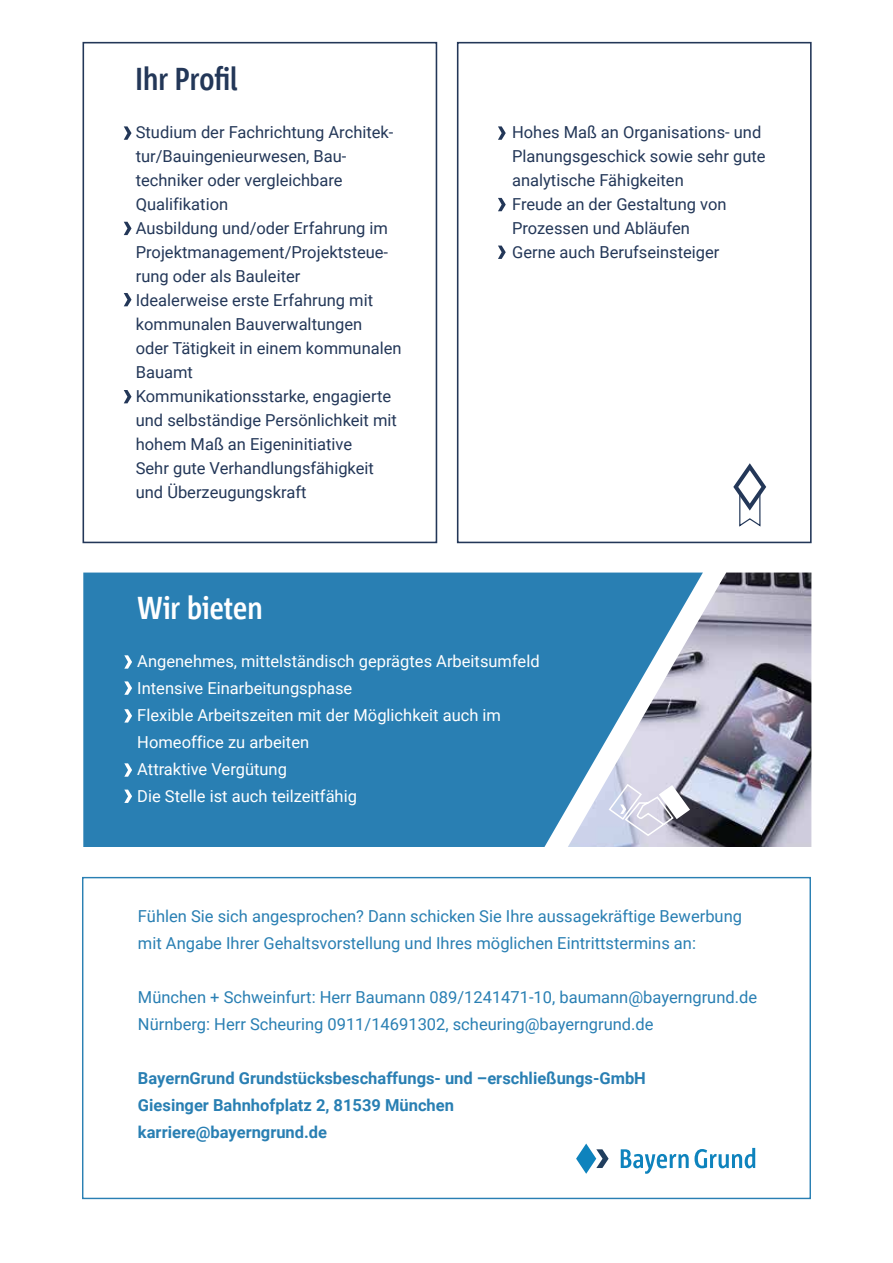
<style>
.page{position:relative;width:893px;height:1263px;background:#fff}
.page>*{position:absolute;margin:0;border:0;box-sizing:border-box;transform-origin:0 0}
.t1{font:31.5px "Bayern LB Corpid Headline";color:#233758}
.t2{font:31.5px "Bayern LB Corpid Headline";color:#fff}
.t3{font:16.5px/24px "Roboto";color:#233758}
.t4{font:16.5px/27px "Roboto";color:#297fb3}
.t5{font:16.5px/27px "Roboto";color:#fff}
.t6{font:700 16.5px/27px "Roboto";color:#297fb3}
</style>
<div class="page">
<div style="left:83px;top:42px;width:354px;height:501px;background:#fff;border:2px solid #233758"></div>
<div style="left:457px;top:42px;width:355px;height:501px;background:#fff;border:2px solid #233758"></div>
<svg style="left:733px;top:463px;width:33px;height:64px"></svg>
<svg style="left:498px;top:126px;width:8px;height:14px"></svg>
<svg style="left:498px;top:198px;width:8px;height:13px"></svg>
<svg style="left:498px;top:246px;width:8px;height:13px"></svg>
<svg style="left:124px;top:126px;width:8px;height:14px"></svg>
<svg style="left:124px;top:222px;width:8px;height:13px"></svg>
<svg style="left:124px;top:293px;width:8px;height:13px"></svg>
<svg style="left:124px;top:390px;width:8px;height:13px"></svg>
<div style="left:83px;top:572px;width:434px;height:275px;background:#297fb3"></div>
<img style="left:517px;top:572px;width:294px;height:275px">
<svg style="left:124px;top:655px;width:8px;height:14px"></svg>
<svg style="left:124px;top:709px;width:8px;height:13px"></svg>
<svg style="left:124px;top:681px;width:8px;height:14px"></svg>
<svg style="left:124px;top:763px;width:8px;height:14px"></svg>
<svg style="left:124px;top:789px;width:8px;height:14px"></svg>
<svg style="left:608px;top:783px;width:147px;height:64px;background:#a5a8b7"></svg>
<svg style="left:576px;top:1143px;width:33px;height:31px"></svg>
<svg style="left:621px;top:1148px;width:134px;height:26px"></svg>
<h1 class="t1" style="left:136px;top:62px;width:103px">Ihr Profil</h1>
<p class="t3" style="left:136px;top:119px;width:267px">Studium der Fachrichtung Architek&shy;tur/Bauingenieurwesen, Bau&shy;techniker oder vergleichbare<br>Qualifikation<br>Ausbildung und/oder Erfahrung im<br>Projektmanagement/Projektsteue&shy;rung oder als Bauleiter<br>Idealerweise erste Erfahrung mit kommunalen Bauverwaltungen<br>oder Tätigkeit in einem kommunalen<br>Bauamt<br>Kommunikationsstarke, engagierte und selbständige Persönlichkeit mit hohem Maß an Eigeninitiative<br>Sehr gute Verhandlungsfähigkeit und Überzeugungskraft</p>
<p class="t3" style="left:512px;top:119px;width:255px">Hohes Maß an Organisations- und<br>Planungsgeschick sowie sehr gute analytische Fähigkeiten<br>Freude an der Gestaltung von<br>Prozessen und Abläufen<br>Gerne auch Berufseinsteiger</p>
<h1 class="t2" style="left:137px;top:590px;width:127px">Wir bieten</h1>
<p class="t5" style="left:137px;top:647px;width:404px">Angenehmes, mittelständisch geprägtes Arbeitsumfeld Intensive Einarbeitungsphase<br>Flexible Arbeitszeiten mit der Möglichkeit auch im Homeoffice zu arbeiten<br>Attraktive Vergütung<br>Die Stelle ist auch teilzeitfähig</p>
<p class="t4" style="left:138px;top:902px;width:606px">Fühlen Sie sich angesprochen? Dann schicken Sie Ihre aussagekräftige Bewerbung mit Angabe Ihrer Gehaltsvorstellung und Ihres möglichen Eintrittstermins an:</p>
<p class="t4" style="left:138px;top:983px;width:621px">München + Schweinfurt: Herr Baumann 089/1241471-10, baumann@bayerngrund.de<br>Nürnberg: Herr Scheuring 0911/14691302, scheuring@bayerngrund.de</p>
<p class="t6" style="left:138px;top:1064px;width:509px">BayernGrund Grundstücksbeschaffungs- und –erschließungs-GmbH<br>Giesinger Bahnhofplatz 2, 81539 München karriere@bayerngrund.de</p>
</div>
